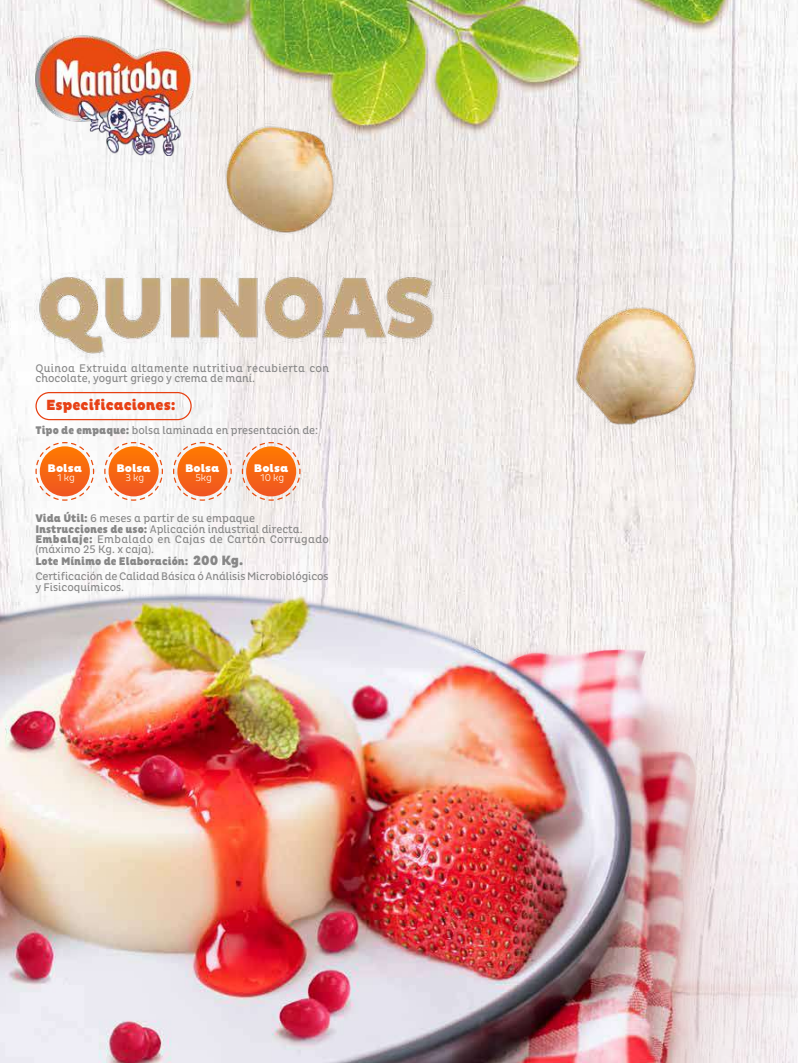
<style>
.page{position:relative;width:798px;height:1063px;background:#fff}
.page>*{position:absolute;margin:0;border:0;box-sizing:border-box;transform-origin:0 0}
.t1{font:900 15px "Pluto";color:#e74115;scale:.9 1}
.t2{font:11.25px/10.6px "Pluto Cond";color:#878787}
.t3{font:11.25px/10.4px "Pluto Cond";letter-spacing:.025em;color:#878787}
.t4{font:900 11.25px "Pluto";color:#fff}
.t5{font:300 10px "Pluto Cond";letter-spacing:-.005em;color:#fff}
.s1{font-weight:900}
.s2{font-weight:900;font-size:13.75px}
</style>
<div class="page">
<img style="left:0;top:0;width:797px;height:1063px">
<div style="left:35px;top:392px;width:157px;height:28px;border:1px solid #e74011;border-radius:14px"></div>
<svg style="left:35px;top:441px;width:60px;height:60px"></svg>
<svg style="left:104px;top:441px;width:59px;height:60px"></svg>
<svg style="left:172px;top:441px;width:60px;height:60px"></svg>
<svg style="left:241px;top:441px;width:60px;height:60px;background:#f49d6c"></svg>
<img style="left:35px;top:35px;width:159px;height:121px">
<p class="t3" style="left:35px;top:363px;width:295px">Quinoa Extruida altamente nutritiva recubierta con chocolate, yogurt griego y crema de maní.</p>
<h1 class="t1" style="left:46px;top:397px;width:145px">Especificaciones:</h1>
<p class="t2" style="left:35px;top:425px;width:284px"><span class="s1">Tipo de empaque:</span> bolsa laminada en presentación de:</p>
<p class="t4" style="left:254px;top:462px;width:36px">Bolsa</p>
<p class="t5" style="left:260px;top:472px;width:25px">10 kg</p>
<p class="t2" style="left:35px;top:513px;width:295px"><span class="s1">Vida Útil:</span> 6 meses a partir de su empaque <span class="s1">Instrucciones de uso:</span> Aplicación industrial directa.<br><span class="s1">Embalaje:</span> Embalado en Cajas de Cartón Corrugado (máximo 25 Kg. x caja).<br><span class="s1">Lote Mínimo de Elaboración:</span> <span class="s2">200 Kg.</span></p>
<p class="t2" style="left:35px;top:570px;width:295px;line-height:11.2px">Certificación de Calidad Básica ó Análisis Microbiológicos y Fisicoquímicos.</p>
<p class="t4" style="left:48px;top:462px;width:36px">Bolsa</p>
<p class="t5" style="left:57px;top:472px;width:19px">1 kg</p>
<p class="t4" style="left:116px;top:462px;width:36px">Bolsa</p>
<p class="t5" style="left:125px;top:472px;width:20px">3 kg</p>
<p class="t4" style="left:185px;top:462px;width:36px">Bolsa</p>
<p class="t5" style="left:195px;top:472px;width:18px">5kg</p>
</div>
